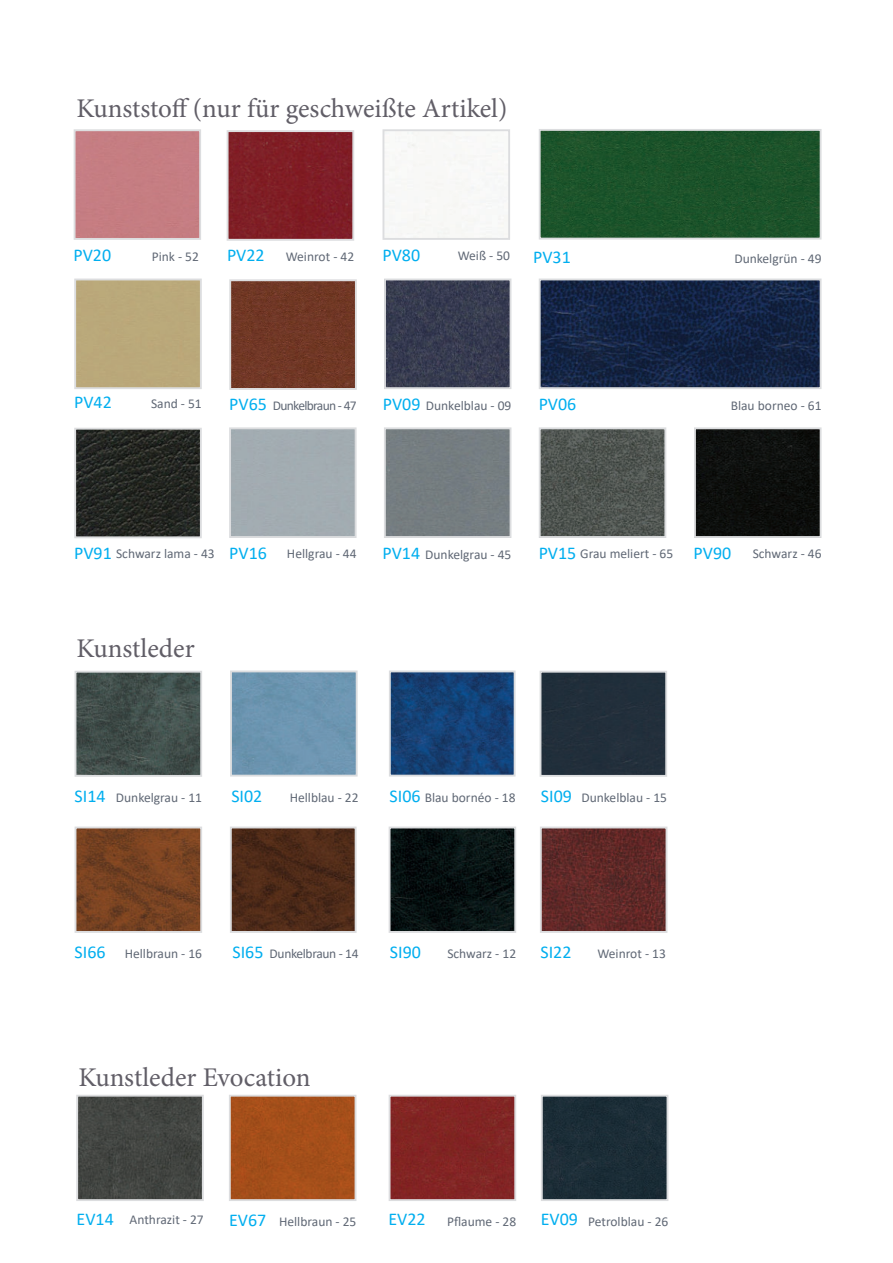
<style>
.page{position:relative;width:893px;height:1263px;background:#fff}
.page>*{position:absolute;margin:0;border:0;box-sizing:border-box;transform-origin:0 0}
.t1{font:27px "Minion Pro";color:#615e67}
.t2{font:18px "Calibri";color:#00aeef}
.t3{font:13.5px "Calibri";color:#606875}
.t4{font:13.5px "Calibri";letter-spacing:-.05em;color:#606875}
.t5{font:13.5px "Calibri";letter-spacing:-.025em;color:#606875}
.s1{font-size:18px;color:#00aeef}
</style>
<div class="page">
<img style="left:542px;top:282px;width:277px;height:104px">
<div style="left:539px;top:279px;width:283px;height:110px;border:2px solid #dcdddf"></div>
<img style="left:77px;top:431px;width:122px;height:104px">
<div style="left:74px;top:428px;width:128px;height:110px;border:2px solid #dcdddf"></div>
<img style="left:232px;top:282px;width:122px;height:105px">
<div style="left:229px;top:279px;width:128px;height:111px;border:2px solid #dcdddf"></div>
<div style="left:229px;top:427px;width:128px;height:111px;border:2px solid #dcdddf"></div>
<img style="left:387px;top:282px;width:121px;height:104px">
<div style="left:384px;top:279px;width:127px;height:110px;border:2px solid #dcdddf"></div>
<img style="left:542px;top:430px;width:121px;height:105px">
<div style="left:539px;top:427px;width:127px;height:111px;border:2px solid #dcdddf"></div>
<div style="left:697px;top:430px;width:122px;height:105px;background:#0d0f0d"></div>
<div style="left:694px;top:427px;width:128px;height:111px;border:2px solid #dcdddf"></div>
<div style="left:384px;top:427px;width:127px;height:111px;border:2px solid #dcdddf"></div>
<div style="left:74px;top:279px;width:128px;height:110px;border:2px solid #dcdddf"></div>
<div style="left:230px;top:133px;width:121px;height:105px;background:#7f1d25"></div>
<div style="left:227px;top:130px;width:127px;height:111px;border:2px solid #dcdddf"></div>
<div style="left:542px;top:132px;width:277px;height:105px;background:#1c532a"></div>
<div style="left:539px;top:129px;width:283px;height:111px;border:2px solid #dcdddf"></div>
<div style="left:382px;top:129px;width:128px;height:111px;border:2px solid #dcdddf"></div>
<div style="left:74px;top:129px;width:127px;height:111px;border:2px solid #dcdddf"></div>
<div style="left:233px;top:673px;width:122px;height:100px;background:#6c95b1"></div>
<div style="left:230px;top:670px;width:128px;height:106px;border:2px solid #dcdddf"></div>
<img style="left:392px;top:673px;width:121px;height:100px">
<div style="left:389px;top:670px;width:127px;height:106px;border:2px solid #dcdddf"></div>
<img style="left:78px;top:829px;width:121px;height:101px">
<div style="left:75px;top:826px;width:127px;height:107px;border:2px solid #dcdddf"></div>
<img style="left:233px;top:829px;width:121px;height:101px">
<div style="left:230px;top:826px;width:127px;height:107px;border:2px solid #dcdddf"></div>
<div style="left:543px;top:674px;width:121px;height:100px;background:#212f3b"></div>
<div style="left:540px;top:671px;width:127px;height:106px;border:2px solid #dcdddf"></div>
<img style="left:392px;top:829px;width:121px;height:101px">
<div style="left:389px;top:826px;width:127px;height:107px;border:2px solid #dcdddf"></div>
<img style="left:78px;top:674px;width:121px;height:100px">
<div style="left:75px;top:671px;width:127px;height:106px;border:2px solid #dcdddf"></div>
<img style="left:543px;top:829px;width:121px;height:101px">
<div style="left:540px;top:826px;width:127px;height:107px;border:2px solid #dcdddf"></div>
<img style="left:79px;top:1098px;width:122px;height:100px">
<div style="left:76px;top:1095px;width:128px;height:106px;border:2px solid #dcdddf"></div>
<div style="left:544px;top:1098px;width:121px;height:100px;background:#1b2d37"></div>
<div style="left:541px;top:1095px;width:127px;height:106px;border:2px solid #dcdddf"></div>
<img style="left:232px;top:1098px;width:121px;height:100px">
<div style="left:229px;top:1095px;width:127px;height:106px;border:2px solid #dcdddf"></div>
<div style="left:392px;top:1098px;width:121px;height:100px;background:#812423"></div>
<div style="left:389px;top:1095px;width:127px;height:106px;border:2px solid #dcdddf"></div>
<h1 class="t1" style="left:77px;top:96px;width:432px">Kunststoff (nur für geschweißte Artikel)</h1>
<h2 class="t2" style="left:74px;top:248px;width:39px">PV20</h2>
<p class="t3" style="left:152px;top:251px;width:49px">Pink - 52</p>
<p class="t3" style="left:227px;top:251px;width:129px"><span class="s1">PV22</span> Weinrot - 42</p>
<h2 class="t2" style="left:382px;top:248px;width:39px">PV80</h2>
<p class="t3" style="left:458px;top:251px;width:54px">Weiß - 50</p>
<h2 class="t2" style="left:533px;top:250px;width:39px">PV31</h2>
<p class="t3" style="left:734px;top:254px;width:89px">Dunkelgrün - 49</p>
<h2 class="t2" style="left:74px;top:395px;width:39px">PV42</h2>
<p class="t3" style="left:151px;top:399px;width:52px">Sand - 51</p>
<p class="t3" style="left:426px;top:400px;width:87px">Dunkelblau - 09</p>
<h2 class="t2" style="left:229px;top:397px;width:39px">PV65</h2>
<h2 class="t2" style="left:383px;top:397px;width:39px">PV09</h2>
<p class="t4" style="left:273px;top:401px;width:85px">Dunkelbraun - 47</p>
<h2 class="t2" style="left:539px;top:397px;width:39px">PV06</h2>
<p class="t3" style="left:731px;top:400px;width:92px">Blau borneo - 61</p>
<h2 class="t2" style="left:74px;top:546px;width:39px">PV91</h2>
<h2 class="t2" style="left:694px;top:546px;width:39px">PV90</h2>
<h2 class="t2" style="left:229px;top:546px;width:39px">PV16</h2>
<h2 class="t2" style="left:382px;top:546px;width:39px">PV14</h2>
<h2 class="t2" style="left:539px;top:546px;width:39px">PV15</h2>
<p class="t3" style="left:116px;top:549px;width:100px">Schwarz lama - 43</p>
<p class="t3" style="left:287px;top:549px;width:71px">Hellgrau - 44</p>
<p class="t3" style="left:425px;top:549px;width:88px">Dunkelgrau - 45</p>
<p class="t3" style="left:753px;top:549px;width:70px">Schwarz - 46</p>
<p class="t3" style="left:580px;top:549px;width:95px">Grau meliert - 65</p>
<h1 class="t1" style="left:77px;top:635px;width:120px">Kunstleder</h1>
<h2 class="t2" style="left:75px;top:789px;width:33px">SI14</h2>
<p class="t3" style="left:581px;top:792px;width:87px">Dunkelblau - 15</p>
<h2 class="t2" style="left:231px;top:789px;width:33px">SI02</h2>
<h2 class="t2" style="left:390px;top:789px;width:33px">SI06</h2>
<h2 class="t2" style="left:541px;top:789px;width:33px">SI09</h2>
<p class="t3" style="left:116px;top:793px;width:88px">Dunkelgrau - 11</p>
<p class="t3" style="left:425px;top:792px;width:92px">Blau bornéo - 18</p>
<p class="t3" style="left:290px;top:792px;width:70px">Hellblau - 22</p>
<h2 class="t2" style="left:75px;top:945px;width:33px">SI66</h2>
<h2 class="t2" style="left:390px;top:945px;width:33px">SI90</h2>
<h2 class="t2" style="left:540px;top:945px;width:33px">SI22</h2>
<p class="t3" style="left:597px;top:949px;width:70px">Weinrot - 13</p>
<h2 class="t2" style="left:232px;top:945px;width:33px">SI65</h2>
<p class="t3" style="left:125px;top:949px;width:79px">Hellbraun - 16</p>
<p class="t5" style="left:270px;top:949px;width:91px">Dunkelbraun - 14</p>
<p class="t3" style="left:447px;top:949px;width:70px">Schwarz - 12</p>
<h1 class="t1" style="left:78px;top:1064px;width:234px">Kunstleder Evocation</h1>
<p class="t3" style="left:77px;top:1215px;width:129px"><span class="s1">EV14</span> Anthrazit - 27</p>
<p class="t3" style="left:229px;top:1216px;width:129px"><span class="s1">EV67</span> Hellbraun - 25</p>
<h2 class="t2" style="left:388px;top:1212px;width:39px">EV22</h2>
<h2 class="t2" style="left:541px;top:1212px;width:39px">EV09</h2>
<p class="t3" style="left:447px;top:1212px;width:71px">Pflaume - 28</p>
<p class="t3" style="left:588px;top:1216px;width:82px">Petrolblau - 26</p>
</div>
